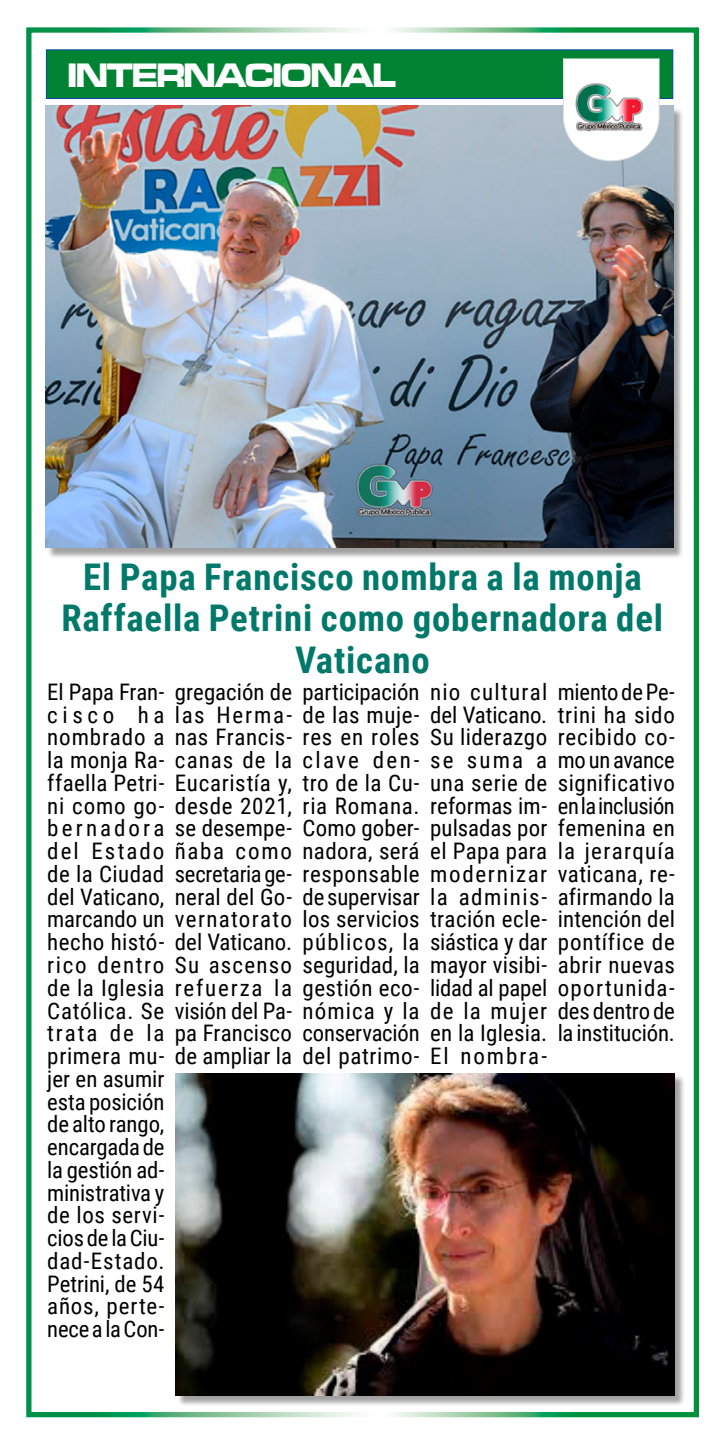
<style>
.page{position:relative;width:720px;height:1439px;background:#fff}
.page>*{position:absolute;margin:0;border:0;box-sizing:border-box;transform-origin:0 0}
.t1{font:700 36.75px/41.1px "Roboto Condensed";letter-spacing:.025em;color:#00796a;text-align:center}
.t2{font:35px "Microgramma D Bold Exte";letter-spacing:-.03em;color:#fff;scale:.9 1}
.t3{font:22.75px/22.8px "Roboto Condensed";letter-spacing:.01em;color:#000;text-align:justify}
</style>
<div class="page">
<div style="left:26px;top:27px;width:672px;height:1390px;border:5px solid #fff"></div>
<div style="left:47px;top:107px;width:637px;height:452px;background:#000;opacity:.37"></div>
<img style="left:46px;top:106px;width:627px;height:442px">
<div style="left:46px;top:49px;width:627px;height:50px;background:#008233;border:1px solid #00499a"></div>
<svg style="left:563px;top:58px;width:96px;height:103px"></svg>
<img style="left:341px;top:434px;width:110px;height:110px">
<div style="left:177px;top:1074px;width:508px;height:333px;background:#000;opacity:.37"></div>
<img style="left:175px;top:1073px;width:499px;height:323px">
<h2 class="t2" style="left:68px;top:52px;width:366px">INTERNACIONAL</h2>
<h1 class="t1" style="left:61px;top:555px;width:602px">El Papa Francisco nombra a la monja<br>Raffaella Petrini como gobernadora del<br>Vaticano</h1>
<p class="t3" style="left:47px;top:679px;width:119px">El Papa Fran&shy;cisco ha nombrado a la monja Ra&shy;ffaella Petri&shy;ni como go&shy;bernadora del Estado de la Ciudad del Vaticano, marcando un hecho histó&shy;rico dentro de la Iglesia Católica. Se trata de la primera mu&shy;jer en asumir esta posición de alto rango, encargada de la gestión ad&shy;ministrativa y de los servi&shy;cios de la Ciu&shy;dad-Estado.<br>Petrini, de 54 años, perte&shy;nece a la Con-</p>
<p class="t3" style="left:175px;top:679px;width:119px">gregación de las Herma&shy;nas Francis&shy;canas de la Eucaristía y, desde 2021, se desempe&shy;ñaba como secretaria ge&shy;neral del Go&shy;vernatorato del Vaticano.<br>Su ascenso refuerza la visión del Pa&shy;pa Francisco de ampliar la</p>
<p class="t3" style="left:302px;top:679px;width:119px">participación de las muje&shy;res en roles clave den&shy;tro de la Cu&shy;ria Romana.<br>Como gober&shy;nadora, será responsable de supervisar los servicios públicos, la seguridad, la gestión eco&shy;nómica y la conservación del patrimo-</p>
<p class="t3" style="left:430px;top:679px;width:119px">nio cultural del Vaticano.<br>Su liderazgo se suma a una serie de reformas im&shy;pulsadas por el Papa para modernizar la adminis&shy;tración ecle&shy;siástica y dar mayor visibi&shy;lidad al papel de la mujer en la Iglesia.<br>El nombra-</p>
<p class="t3" style="left:557px;top:679px;width:119px">miento de Pe&shy;trini ha sido recibido co&shy;mo un avance significativo en la inclusión femenina en la jerarquía vaticana, re&shy;afirmando la intención del pontífice de abrir nuevas oportunida&shy;des dentro de la institución.</p>
</div>
